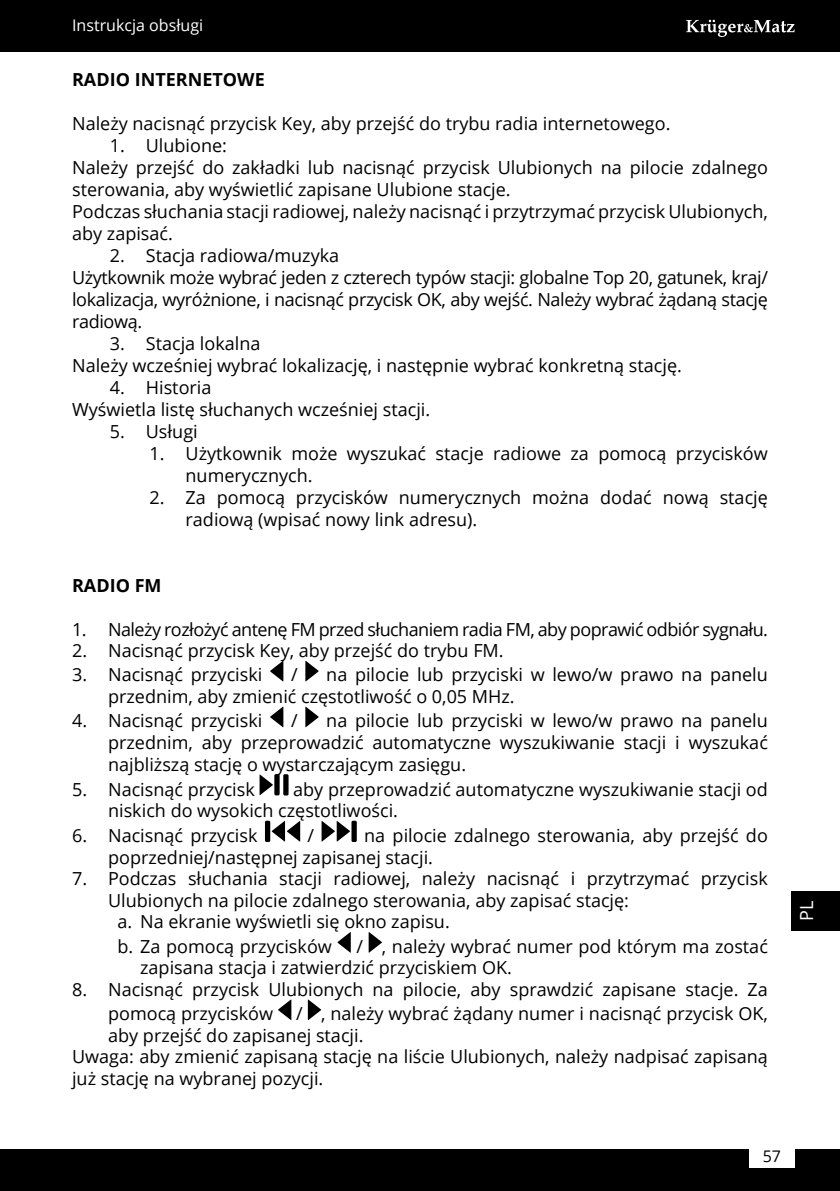
<style>
.page{position:relative;width:840px;height:1191px;background:#fff}
.page>*{position:absolute;margin:0;border:0;box-sizing:border-box;transform-origin:0 0}
.t1{font:18px/22px "Open Sans";color:#000}
.t2{font:18px/22px "Open Sans";letter-spacing:-.02em;color:#000}
.t3{font:18px "Open Sans";letter-spacing:-.03em;color:#000}
.t4{font:700 18px "Open Sans";color:#000}
.t5{font:18px "Open Sans";color:#fff}
.t6{font:16px "Open Sans";color:#fff}
.t7{font:16px "Open Sans";color:#000}
</style>
<div class="page">
<div style="left:0;top:1149px;width:839px;height:42px;background:#000"></div>
<div style="left:0;top:0;width:839px;height:51px;background:#000"></div>
<svg style="left:686px;top:20px;width:108px;height:17px"></svg>
<div style="left:748px;top:1144px;width:46px;height:24px;background:#fff"></div>
<div style="left:790px;top:891px;width:49px;height:39px;background:#000"></div>
<svg style="left:270px;top:661px;width:13px;height:20px"></svg>
<svg style="left:305px;top:660px;width:13px;height:21px"></svg>
<svg style="left:270px;top:706px;width:13px;height:21px"></svg>
<svg style="left:305px;top:706px;width:13px;height:21px"></svg>
<div style="left:274px;top:774px;width:5px;height:21px;background:#000;border-radius:2px"></div>
<div style="left:283px;top:774px;width:5px;height:21px;background:#000;border-radius:2px"></div>
<svg style="left:259px;top:774px;width:14px;height:21px"></svg>
<div style="left:265px;top:820px;width:5px;height:22px;background:#000;border-radius:2px"></div>
<svg style="left:271px;top:821px;width:29px;height:20px"></svg>
<div style="left:351px;top:820px;width:5px;height:22px;background:#000;border-radius:2px"></div>
<svg style="left:321px;top:821px;width:29px;height:20px"></svg>
<svg style="left:337px;top:932px;width:13px;height:20px"></svg>
<svg style="left:368px;top:932px;width:14px;height:20px"></svg>
<svg style="left:278px;top:999px;width:13px;height:21px"></svg>
<svg style="left:308px;top:999px;width:13px;height:21px"></svg>
<p class="t6" style="left:72px;top:14px;width:132px">Instrukcja obsługi</p>
<p class="t4" style="left:72px;top:67px;width:194px">RADIO INTERNETOWE</p>
<p class="t1" style="left:72px;top:112px;width:599px">Należy nacisnąć przycisk Key, aby przejść do trybu radia internetowego.</p>
<p class="t1" style="left:72px;top:134px;width:697px;text-indent:38px">1. Ulubione:<br>Należy przejść do zakładki lub nacisnąć przycisk Ulubionych na pilocie zdalnego sterowania, aby wyświetlić zapisane Ulubione stacje.<br>Podczas słuchania stacji radiowej, należy nacisnąć i przytrzymać przycisk Ulubionych, aby zapisać.</p>
<p class="t2" style="left:72px;top:244px;width:697px;text-indent:38px">2. Stacja radiowa/muzyka<br>Użytkownik może wybrać jeden z czterech typów stacji: globalne Top 20, gatunek, kraj/ lokalizacja, wyróżnione, i nacisnąć przycisk OK, aby wejść. Należy wybrać żądaną stację radiową.</p>
<p class="t1" style="left:72px;top:332px;width:611px;text-indent:38px">3. Stacja lokalna<br>Należy wcześniej wybrać lokalizację, i następnie wybrać konkretną stację.</p>
<p class="t1" style="left:72px;top:376px;width:359px;text-indent:38px">4. Historia<br>Wyświetla listę słuchanych wcześniej stacji.</p>
<p class="t1" style="left:110px;top:420px;width:89px">5. Usługi</p>
<p class="t1" style="left:185px;top:442px;width:583px;text-indent:-36px">1. Użytkownik może wyszukać stacje radiowe za pomocą przycisków numerycznych.</p>
<p class="t1" style="left:185px;top:486px;width:583px;text-indent:-36px">2. Za pomocą przycisków numerycznych można dodać nową stację radiową (wpisać nowy link adresu).</p>
<p class="t4" style="left:72px;top:572px;width:91px">RADIO FM</p>
<p class="t3" style="left:72px;top:616px;width:697px">1. Należy rozłożyć antenę FM przed słuchaniem radia FM, aby poprawić odbiór sygnału.</p>
<p class="t1" style="left:72px;top:639px;width:433px">2. Nacisnąć przycisk Key, aby przejść do trybu FM.</p>
<p class="t1" style="left:72px;top:663px;width:192px">3. Nacisnąć przyciski</p>
<p class="t1" style="left:291px;top:663px;width:8px">/</p>
<p class="t1" style="left:108px;top:663px;width:661px;text-indent:218px">na pilocie lub przyciski w lewo/w prawo na panelu przednim, aby zmienić częstotliwość o 0,05 MHz.</p>
<p class="t1" style="left:72px;top:709px;width:192px">4. Nacisnąć przyciski</p>
<p class="t1" style="left:291px;top:709px;width:8px">/</p>
<p class="t1" style="left:108px;top:709px;width:661px;text-align:justify;text-indent:218px">na pilocie lub przyciski w lewo/w prawo na panelu przednim, aby przeprowadzić automatyczne wyszukiwanie stacji i wyszukać najbliższą stację o wystarczającym zasięgu.</p>
<p class="t1" style="left:72px;top:777px;width:184px">5. Nacisnąć przycisk</p>
<p class="t1" style="left:108px;top:777px;width:661px;text-indent:185px">aby przeprowadzić automatyczne wyszukiwanie stacji od niskich do wysokich częstotliwości.</p>
<p class="t1" style="left:72px;top:824px;width:187px">6. Nacisnąć przycisk</p>
<p class="t1" style="left:307px;top:824px;width:8px">/</p>
<p class="t1" style="left:108px;top:824px;width:661px;text-indent:256px">na pilocie zdalnego sterowania, aby przejść do poprzedniej/następnej zapisanej stacji.</p>
<p class="t1" style="left:72px;top:867px;width:697px">7. Podczas słuchania stacji radiowej, należy nacisnąć i przytrzymać przycisk</p>
<p class="t1" style="left:108px;top:889px;width:522px">Ulubionych na pilocie zdalnego sterowania, aby zapisać stację:</p>
<p class="t1" style="left:117px;top:910px;width:333px">a. Na ekranie wyświetli się okno zapisu.</p>
<p class="t1" style="left:117px;top:934px;width:216px">b. Za pomocą przycisków</p>
<p class="t1" style="left:140px;top:935px;width:629px;text-indent:216px">/ , należy wybrać numer pod którym ma zostać zapisana stacja i zatwierdzić przyciskiem OK.</p>
<p class="t1" style="left:108px;top:976px;width:661px;line-height:24.2px;text-indent:-36px">8. Nacisnąć przycisk Ulubionych na pilocie, aby sprawdzić zapisane stacje. Za pomocą przycisków</p>
<p class="t1" style="left:296px;top:1002px;width:473px">/ , należy wybrać żądany numer i nacisnąć przycisk OK,</p>
<p class="t1" style="left:108px;top:1023px;width:257px">aby przejść do zapisanej stacji.</p>
<p class="t1" style="left:72px;top:1045px;width:697px">Uwaga: aby zmienić zapisaną stację na liście Ulubionych, należy nadpisać zapisaną</p>
<p class="t1" style="left:72px;top:1067px;width:253px">już stację na wybranej pozycji.</p>
<p class="t5" style="left:793px;top:920px;width:22px;rotate:-90deg">PL</p>
<p class="t7" style="left:762px;top:1145px;width:20px">57</p>
</div>
